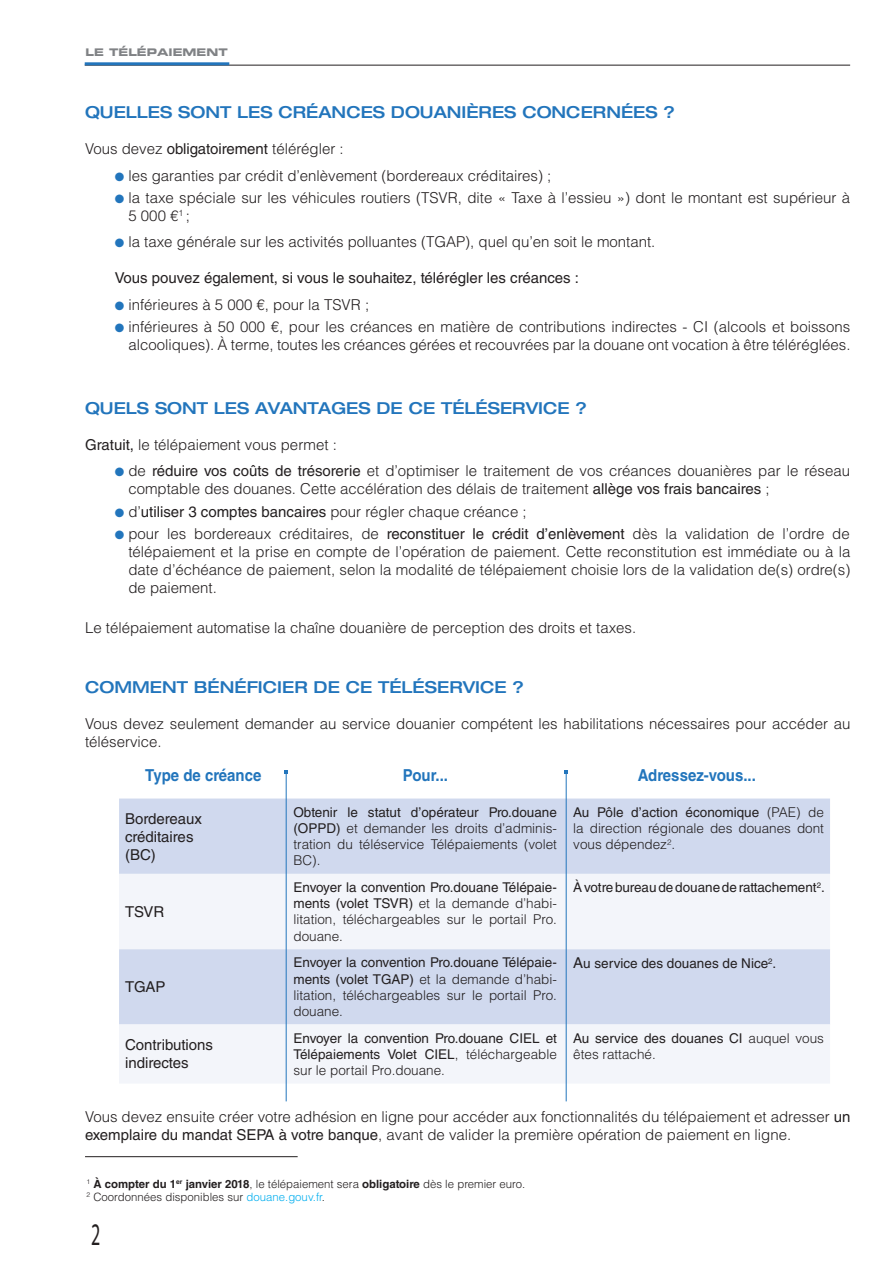
<style>
.page{position:relative;width:893px;height:1263px;background:#fff}
.page>*{position:absolute;margin:0;border:0;box-sizing:border-box;transform-origin:0 0}
.t1{font:31.5px "Myriad Pro";color:#231f20;scale:.57 1}
.t2{font:500 expanded 16.5px "Helvetica Neue";color:#2275bc}
.t3{font:700 16.5px "Helvetica LT Std";color:#2275bc;scale:.91 1}
.t4{font:300 15px/18px "Helvetica LT Std";color:#231f20}
.t5{font:15px/18px "Helvetica LT Std";color:#231f20}
.t6{font:300 13.5px/16.2px "Helvetica LT Std";color:#231f20;text-align:justify}
.t7{font:13.5px/16.2px "Helvetica LT Std";color:#231f20;text-align:justify}
.t8{font:300 11.4px "Helvetica LT Std";color:#231f20}
.t9{font:10.5px "Eurostile Bold Extended Two";color:#808285}
.s1{font-weight:400}
.s2{color:#2275bc}
.s3{font-size:15px}
.s4{font-weight:300}
.s5{font-weight:700}
.s6{color:#00aeef}
</style>
<div class="page">
<hr style="left:85px;top:65px;width:765px;height:1px;background:#231f20">
<hr style="left:85px;top:62px;width:144px;height:3px;background:#2275bc">
<div style="left:119px;top:798px;width:711px;height:76px;background:#d0d9ee"></div>
<svg style="left:119px;top:874px;width:711px;height:209px;fill:#f3f5fa"></svg>
<hr style="left:286px;top:772px;width:1px;height:329px;background:#2275bc">
<hr style="left:566px;top:772px;width:1px;height:329px;background:#2275bc">
<hr style="left:85px;top:1156px;width:213px;height:1px;background:#231f20">
<p class="t9" style="left:86px;top:45px;width:144px">LE TÉLÉPAIEMENT</p>
<p class="t2" style="left:85px;top:102px;width:592px">QUELLES SONT LES CRÉANCES DOUANIÈRES CONCERNÉES ?</p>
<p class="t4" style="left:85px;top:140px;width:260px">Vous devez <span class="s1">obligatoirement</span> télérégler :</p>
<p class="t4" style="left:115px;top:166px;width:438px"><span class="s2">●</span> les garanties par crédit d’enlèvement (bordereaux créditaires) ;</p>
<p class="t4" style="left:128px;top:188px;width:723px;text-indent:-14px"><span class="s2">●</span> la taxe spéciale sur les véhicules routiers (TSVR, dite « Taxe à l’essieu ») dont le montant est supérieur à<br>5 000 €<sup>1</sup> ;</p>
<p class="t4" style="left:115px;top:233px;width:542px"><span class="s2">●</span> la taxe générale sur les activités polluantes (TGAP), quel qu’en soit le montant.</p>
<p class="t5" style="left:115px;top:269px;width:466px">Vous pouvez également, si vous le souhaitez, télérégler les créances :</p>
<p class="t4" style="left:115px;top:295px;width:256px"><span class="s2">●</span> inférieures à 5 000 €, pour la TSVR ;</p>
<p class="t4" style="left:115px;top:318px;width:737px;text-align:right"><span class="s2">●</span> inférieures à 50 000 €, pour les créances en matière de contributions indirectes - CI (alcools et boissons alcooliques). À terme, toutes les créances gérées et recouvrées par la douane ont vocation à être téléréglées.</p>
<p class="t2" style="left:85px;top:398px;width:504px">QUELS SONT LES AVANTAGES DE CE TÉLÉSERVICE ?</p>
<p class="t4" style="left:85px;top:435px;width:253px"><span class="s1">Gratuit,</span> le télépaiement vous permet :</p>
<p class="t4" style="left:128px;top:462px;width:723px;text-indent:-14px"><span class="s2">●</span> de <span class="s1">réduire vos coûts de trésorerie</span> et d’optimiser le traitement de vos créances douanières par le réseau comptable des douanes. Cette accélération des délais de traitement <span class="s1">allège vos frais bancaires</span> ;</p>
<p class="t4" style="left:115px;top:502px;width:413px"><span class="s2">●</span> d’<span class="s1">utiliser 3 comptes bancaires</span> pour régler chaque créance ;</p>
<p class="t4" style="left:128px;top:524px;width:723px;text-align:justify;text-indent:-14px"><span class="s2">●</span> pour les bordereaux créditaires, de <span class="s1">reconstituer le crédit d’enlèvement</span> dès la validation de l’ordre de télépaiement et la prise en compte de l’opération de paiement. Cette reconstitution est immédiate ou à la date d’échéance de paiement, selon la modalité de télépaiement choisie lors de la validation de(s) ordre(s) de paiement.</p>
<p class="t4" style="left:85px;top:619px;width:553px">Le télépaiement automatise la chaîne douanière de perception des droits et taxes.</p>
<p class="t2" style="left:85px;top:677px;width:441px">COMMENT BÉNÉFICIER DE CE TÉLÉSERVICE ?</p>
<p class="t4" style="left:85px;top:715px;width:767px">Vous devez seulement demander au service douanier compétent les habilitations nécessaires pour accéder au téléservice.</p>
<p class="t3" style="left:145px;top:765px;width:129px">Type de créance</p>
<p class="t3" style="left:403px;top:765px;width:51px">Pour...</p>
<p class="t3" style="left:638px;top:765px;width:131px">Adressez-vous...</p>
<p class="t5" style="left:125px;top:809px;width:78px">Bordereaux créditaires</p>
<p class="t5" style="left:125px;top:845px;width:32px">(BC)</p>
<p class="t6" style="left:293px;top:804px;width:265px"><span class="s1">Obtenir le statut d’opérateur Pro.douane (OPPD)</span> et demander les droits d’adminis&shy;tration du téléservice Télépaiements (volet BC).</p>
<p class="t6" style="left:573px;top:804px;width:252px"><span class="s1">Au Pôle d’action économique</span> (PAE) de la direction régionale des douanes dont vous dépendez<sup>2</sup>.</p>
<p class="t5" style="left:125px;top:902px;width:41px">TSVR</p>
<p class="t5" style="left:125px;top:978px;width:42px">TGAP</p>
<p class="t6" style="left:293px;top:879px;width:265px"><span class="s1">Envoyer la convention Pro.douane Télépaie&shy;ments (volet TSVR)</span> et la demande d’habi&shy;litation, téléchargeables sur le portail Pro. douane.</p>
<p class="t7" style="left:573px;top:879px;width:253px">À votre bureau de douane de rattachement<sup>2</sup>.</p>
<p class="t6" style="left:293px;top:954px;width:265px"><span class="s1">Envoyer la convention Pro.douane Télépaie&shy;ments (volet TGAP)</span> et la demande d’habi&shy;litation, téléchargeables sur le portail Pro. douane.</p>
<p class="t7" style="left:573px;top:955px;width:205px"><span class="s3">A</span>u service des douanes de Nice<sup>2</sup>.</p>
<p class="t5" style="left:125px;top:1036px;width:90px">Contributions indirectes</p>
<p class="t7" style="left:293px;top:1030px;width:265px">Envoyer la convention Pro.douane CIEL et Télépaiements Volet CIEL<span class="s4">, téléchargeable sur le portail Pro.douane.</span></p>
<p class="t6" style="left:573px;top:1030px;width:252px"><span class="s1">Au service des douanes CI</span> auquel vous êtes rattaché.</p>
<p class="t4" style="left:85px;top:1107px;width:767px">Vous devez ensuite créer votre adhésion en ligne pour accéder aux fonctionnalités du télépaiement et adresser <span class="s1">un exemplaire du mandat SEPA à votre banque</span>, avant de valider la première opération de paiement en ligne.</p>
<p class="t8" style="left:87px;top:1176px;width:440px"><sup>1</sup> <span class="s5">À compter du 1</span><sup>er</sup> <span class="s5">janvier 2018</span>, le télépaiement sera <span class="s5">obligatoire</span> dès le premier euro.</p>
<p class="t8" style="left:87px;top:1190px;width:240px"><sup>2</sup> Coordonnées disponibles sur <span class="s6">douane.gouv.fr</span>.</p>
<p class="t1" style="left:91px;top:1215px;width:18px">2</p>
</div>
